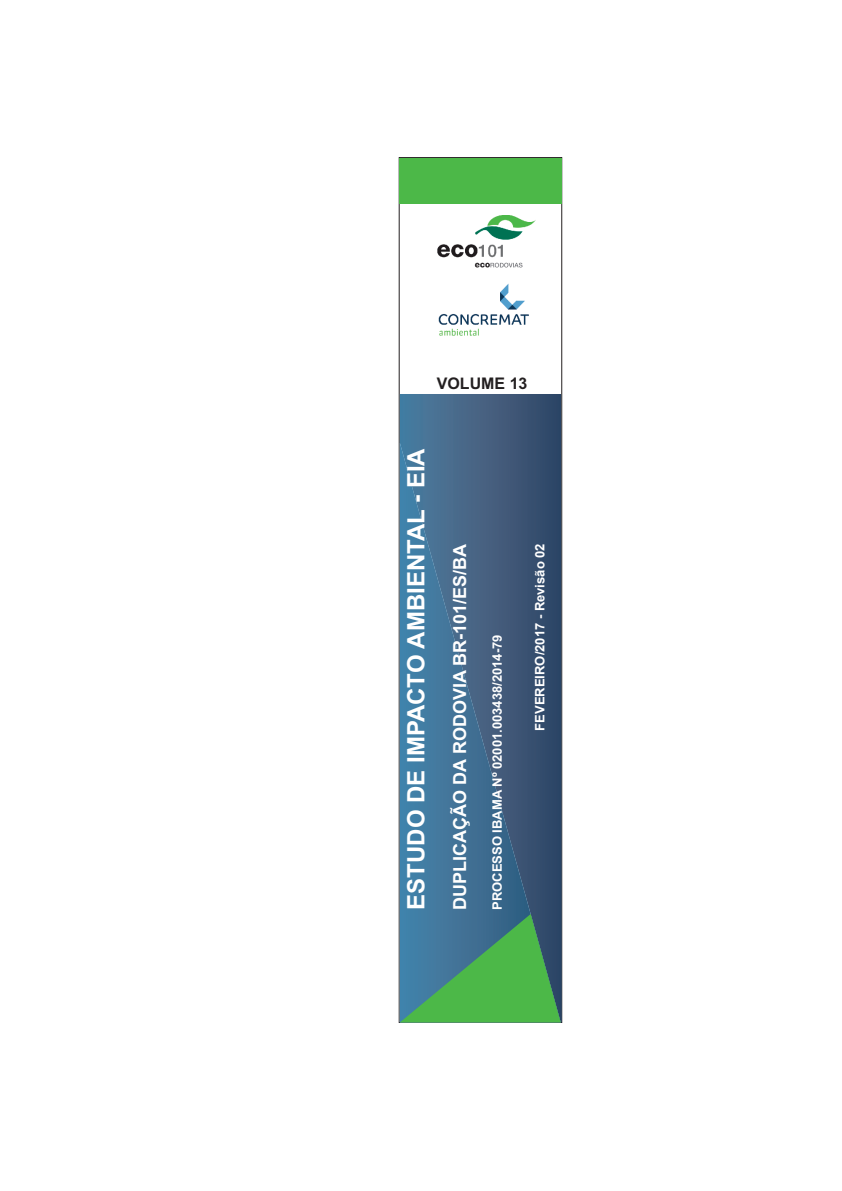
<style>
.page{position:relative;width:842px;height:1191px;background:#fff}
.page>*{position:absolute;margin:0;border:0;box-sizing:border-box;transform-origin:0 0}
.t1{font:700 24px "Arial";color:#fff}
.t2{font:700 18px "Arial";color:#fff}
.t3{font:700 16px "Arial";color:#231f20}
.t4{font:700 13px "Arial";color:#fff}
.t5{font:700 13px "Arial";color:#fff}
</style>
<div class="page">
<svg style="left:400px;top:394px;width:162px;height:628px;background:#416080"></svg>
<svg style="left:400px;top:442px;width:161px;height:472px;background:#3e6587"></svg>
<img style="left:438px;top:283px;width:91px;height:53px">
<div style="left:399px;top:158px;width:163px;height:45px;background:#4cb848"></div>
<svg style="left:400px;top:914px;width:161px;height:108px;background:#44926d"></svg>
<img style="left:438px;top:215px;width:97px;height:52px">
<p class="t3" style="left:437px;top:377px;width:92px">VOLUME 13</p>
<h1 class="t1" style="left:407px;top:909px;width:463px;rotate:-90deg">ESTUDO DE IMPACTO AMBIENTAL - EIA</h1>
<h2 class="t2" style="left:453px;top:910px;width:367px;rotate:-90deg">DUPLICAÇÃO DA RODOVIA BR-101/ES/BA</h2>
<p class="t4" style="left:492px;top:910px;width:277px;rotate:-90deg">PROCESSO IBAMA Nº 02001.003438/2014-79</p>
<p class="t5" style="left:531px;top:730px;width:189px;rotate:-90deg">FEVEREIRO/2017 - Revisão 02</p>
</div>
